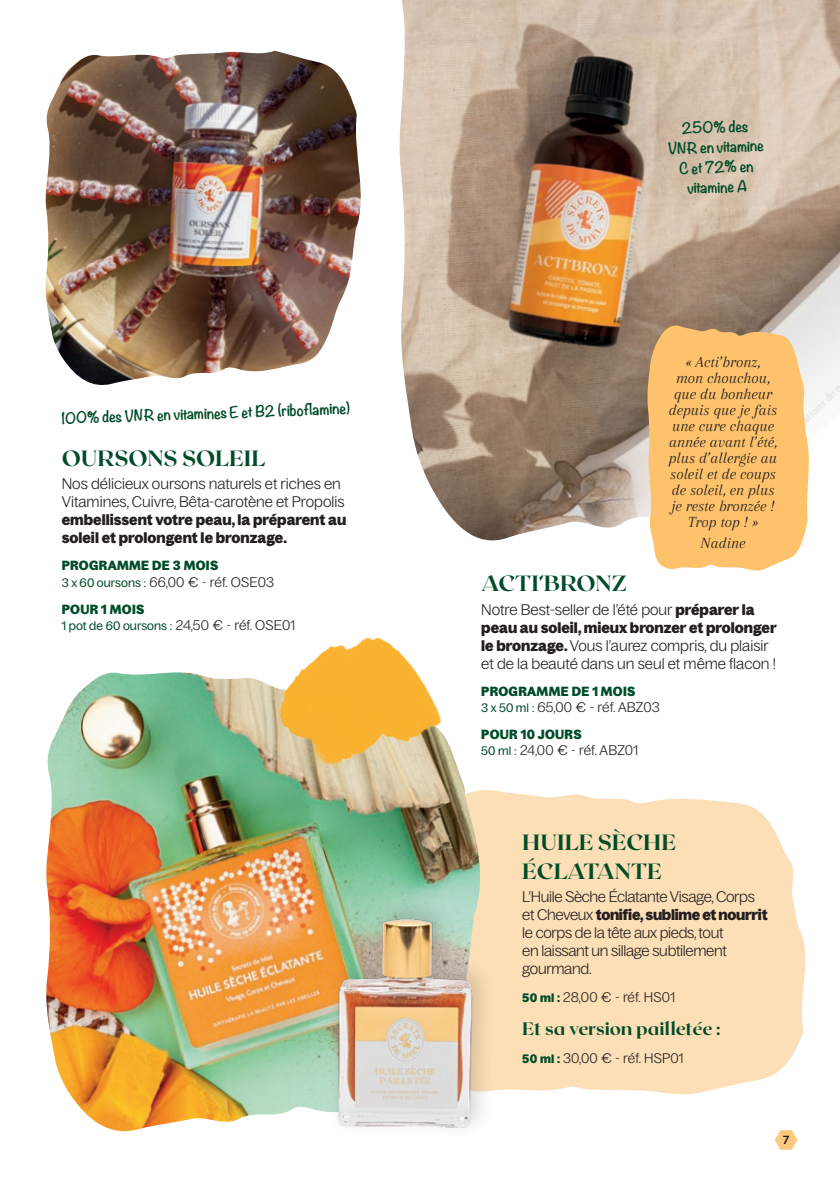
<style>
.page{position:relative;width:840px;height:1191px;background:#fff}
.page>*{position:absolute;margin:0;border:0;box-sizing:border-box;transform-origin:0 0}
.t1{font:800 22px/28.8px "Roxborough CF";color:#004c28}
.t2{font:800 18px "Roxborough CF";color:#004c28}
.TEMOIGNAGE{font:italic 16px/16px "Arapey";color:#231f20;text-align:center}
.t3{font:300 15px/18px "Bagoss Standard";letter-spacing:-.005em;color:#231f20}
.Note_script{font:700 14px/20px "Noteworthy";color:#004c28;text-align:center}
.Conditionnement{font:300 13.6px "Bagoss Standard";letter-spacing:.01em;color:#231f20}
.Descriptif_produit{font:300 13.6px "Bagoss Standard";letter-spacing:.015em;color:#231f20}
.Conditionnement-2{font:700 13px "Bagoss Standard";letter-spacing:.025em;color:#004c28}
.t4{font:500 13px "Today SHOP";color:#231f20}
.Conditionnement-3{font:12px "Bagoss Standard";letter-spacing:.005em;color:#004c28}
.s1{font-weight:700}
.s2{font-weight:400;font-size:12px;color:#004c28}
.s3{font-weight:300;font-size:13.6px;color:#231f20}
.s4{font-weight:700;font-size:12px;color:#004c28}
</style>
<div class="page">
<svg style="left:491px;top:790px;width:315px;height:305px;background:#fce1bc"></svg>
<img style="left:399px;top:0;width:440px;height:541px">
<img style="left:45px;top:51px;width:316px;height:334px">
<svg style="left:646px;top:323px;width:166px;height:248px;background:#f8c377"></svg>
<img style="left:46px;top:672px;width:445px;height:460px">
<img style="left:240px;top:637px;width:225px;height:180px">
<img style="left:305px;top:880px;width:192px;height:252px">
<svg style="left:775px;top:1130px;width:22px;height:19px"></svg>
<p class="Note_script" style="left:61px;top:408px;width:290px;rotate:-2deg">100% des VNR en vitamines E et B2 (riboflamine)</p>
<p class="t1" style="left:62px;top:442px;width:205px">OURSONS SOLEIL</p>
<p class="t3" style="left:62px;top:474px;width:286px">Nos délicieux oursons naturels et riches en Vitamines, Cuivre, Bêta-carotène et Propolis <span class="s1">embellissent votre peau, la préparent au soleil et prolongent le bronzage.</span></p>
<p class="Conditionnement-2" style="left:62px;top:556px;width:158px">PROGRAMME DE 3 MOIS</p>
<p class="Conditionnement" style="left:62px;top:572px;width:214px"><span class="s2">3 x 60 oursons :</span> 66,00 € - réf. OSE03</p>
<p class="Conditionnement-2" style="left:62px;top:600px;width:84px">POUR 1 MOIS</p>
<p class="Conditionnement-3" style="left:62px;top:617px;width:235px">1 pot de 60 oursons : <span class="s3">24,50 € - réf. OSE01</span></p>
<p class="Note_script" style="left:666px;top:118px;width:97px;rotate:-2deg">250% des<br>VNR en vitamine<br>C et 72% en vitamine A</p>
<p class="TEMOIGNAGE" style="left:668px;top:353px;width:110px">« Acti’bronz,<br>mon chouchou, que du bonheur depuis que je fais une cure chaque année avant l’été, plus d’allergie au soleil et de coups de soleil, en plus je reste bronzée !<br>Trop top ! »</p>
<p class="TEMOIGNAGE" style="left:700px;top:535px;width:47px">Nadine</p>
<p class="t1" style="left:481px;top:567px;width:147px">ACTI’BRONZ</p>
<p class="t3" style="left:481px;top:600px;width:297px">Notre Best-seller de l’été pour <span class="s1">préparer la peau au soleil, mieux bronzer et prolonger le bronzage.</span> Vous l’aurez compris, du plaisir et de la beauté dans un seul et même flacon !</p>
<p class="Conditionnement-2" style="left:481px;top:682px;width:156px">PROGRAMME DE 1 MOIS</p>
<p class="Conditionnement" style="left:481px;top:697px;width:180px"><span class="s2">3 x 50 ml :</span> 65,00 € - réf. ABZ03</p>
<p class="Conditionnement-2" style="left:481px;top:725px;width:102px">POUR 10 JOURS</p>
<p class="Conditionnement" style="left:481px;top:740px;width:158px"><span class="s2">50 ml :</span> 24,00 € - réf. ABZ01</p>
<p class="t1" style="left:522px;top:826px;width:155px">HUILE SÈCHE<br>ÉCLATANTE</p>
<p class="t3" style="left:522px;top:887px;width:247px">L’Huile Sèche Éclatante Visage, Corps et Cheveux <span class="s1">tonifie, sublime et nourrit </span>le corps de la tête aux pieds, tout<br>en laissant un sillage subtilement gourmand.</p>
<p class="Descriptif_produit" style="left:522px;top:987px;width:154px"><span class="s4">50 ml :</span> 28,00 € - réf. HS01</p>
<p class="t2" style="left:522px;top:1014px;width:200px">Et sa version pailletée :</p>
<p class="Descriptif_produit" style="left:522px;top:1048px;width:163px"><span class="s4">50 ml :</span> 30,00 € - réf. HSP01</p>
<p class="t4" style="left:782px;top:1133px;width:8px">7</p>
</div>
